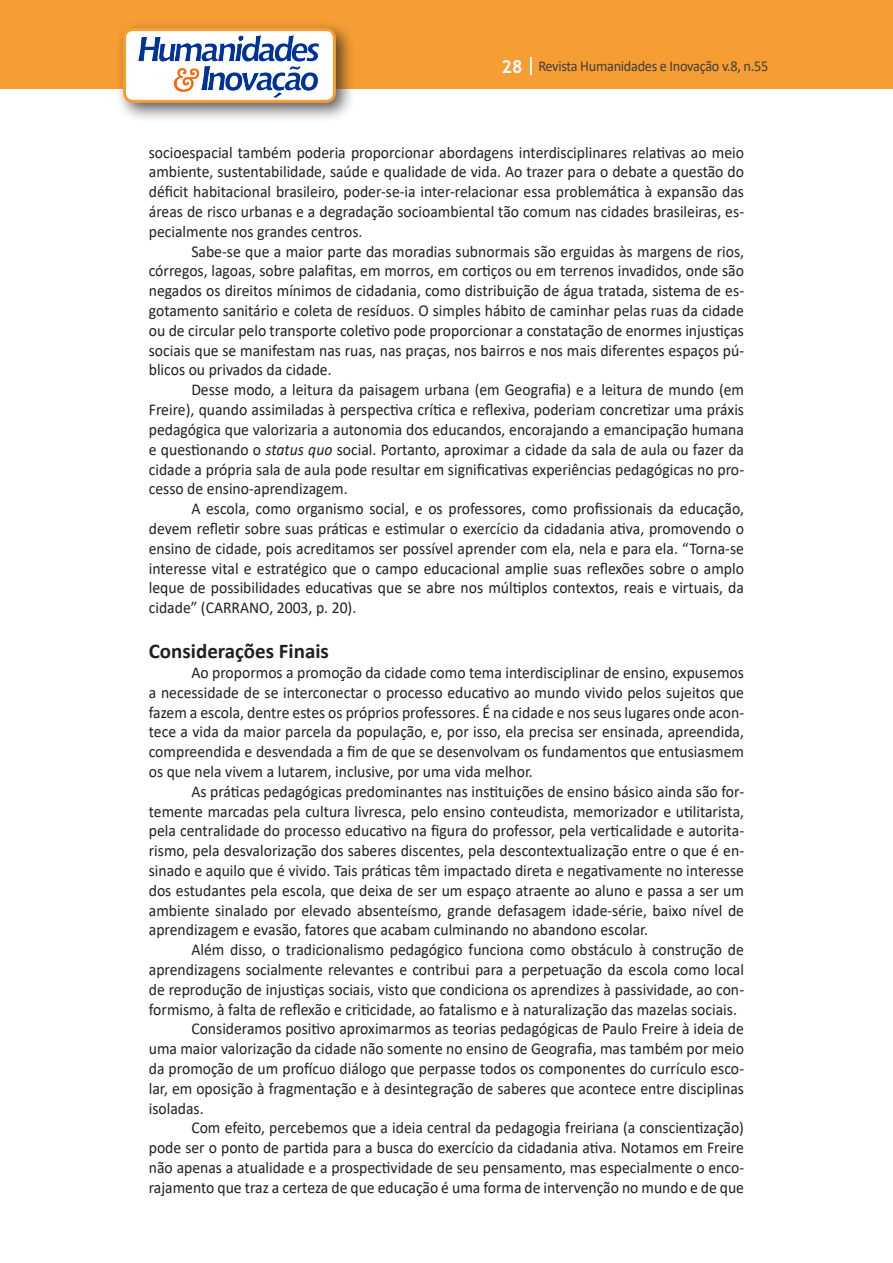
<style>
.page{position:relative;width:893px;height:1263px;background:#fff}
.page>*{position:absolute;margin:0;border:0;box-sizing:border-box;transform-origin:0 0}
.Titulo_2{font:700 21px "Calibri";color:#231f20}
.Texto{font:16.5px/19.8px "Calibri";color:#231f20;text-align:justify;scale:.95 1}
.t1{font:15px "Calibri";letter-spacing:-.02em;color:#3e3e3f;scale:.95 1}
.s1{font-family:"Trebuchet MS";font-weight:700;font-size:18px;color:#fff}
.s2{font-style:italic}
</style>
<div class="page">
<div style="left:0;top:0;width:893px;height:88px;background:#f69e34"></div>
<svg style="left:530px;top:57px;width:2px;height:18px"></svg>
<div style="left:115px;top:20px;width:241px;height:103px;background:#231f20;opacity:.75"></div>
<div style="left:125px;top:30px;width:209px;height:71px;background:#fff;border-radius:9px"></div>
<img style="left:138px;top:35px;width:181px;height:62px">
<div style="left:123px;top:28px;width:213px;height:75px;border:3px solid #f69e34;border-radius:9px"></div>
<p class="t1" style="left:501px;top:56px;width:282px"><span class="s1">28</span> Revista Humanidades e Inovação v.8, n.55</p>
<p class="Texto" style="left:149px;top:142px;width:628px">socioespacial também poderia proporcionar abordagens interdisciplinares relativas ao meio ambiente, sustentabilidade, saúde e qualidade de vida. Ao trazer para o debate a questão do déficit habitacional brasileiro, poder-se-ia inter-relacionar essa problemática à expansão das áreas de risco urbanas e a degradação socioambiental tão comum nas cidades brasileiras, es&shy;pecialmente nos grandes centros.</p>
<p class="Texto" style="left:149px;top:241px;width:628px;text-indent:43px">Sabe-se que a maior parte das moradias subnormais são erguidas às margens de rios, córregos, lagoas, sobre palafitas, em morros, em cortiços ou em terrenos invadidos, onde são negados os direitos mínimos de cidadania, como distribuição de água tratada, sistema de es&shy;gotamento sanitário e coleta de resíduos. O simples hábito de caminhar pelas ruas da cidade ou de circular pelo transporte coletivo pode proporcionar a constatação de enormes injustiças sociais que se manifestam nas ruas, nas praças, nos bairros e nos mais diferentes espaços pú&shy;blicos ou privados da cidade.</p>
<p class="Texto" style="left:149px;top:379px;width:628px;text-indent:43px">Desse modo, a leitura da paisagem urbana (em Geografia) e a leitura de mundo (em Freire), quando assimiladas à perspectiva crítica e reflexiva, poderiam concretizar uma práxis pedagógica que valorizaria a autonomia dos educandos, encorajando a emancipação humana e questionando o <span class="s2">status quo</span> social. Portanto, aproximar a cidade da sala de aula ou fazer da cidade a própria sala de aula pode resultar em significativas experiências pedagógicas no pro&shy;cesso de ensino-aprendizagem.</p>
<p class="Texto" style="left:149px;top:498px;width:628px;text-indent:43px">A escola, como organismo social, e os professores, como profissionais da educação, devem refletir sobre suas práticas e estimular o exercício da cidadania ativa, promovendo o ensino de cidade, pois acreditamos ser possível aprender com ela, nela e para ela. “Torna-se interesse vital e estratégico que o campo educacional amplie suas reflexões sobre o amplo leque de possibilidades educativas que se abre nos múltiplos contextos, reais e virtuais, da cidade” (CARRANO, 2003, p. 20).</p>
<p class="Titulo_2" style="left:149px;top:636px;width:182px">Considerações Finais</p>
<p class="Texto" style="left:149px;top:662px;width:628px;text-indent:43px">Ao propormos a promoção da cidade como tema interdisciplinar de ensino, expusemos a necessidade de se interconectar o processo educativo ao mundo vivido pelos sujeitos que fazem a escola, dentre estes os próprios professores. É na cidade e nos seus lugares onde acon&shy;tece a vida da maior parcela da população, e, por isso, ela precisa ser ensinada, apreendida, compreendida e desvendada a fim de que se desenvolvam os fundamentos que entusiasmem os que nela vivem a lutarem, inclusive, por uma vida melhor.</p>
<p class="Texto" style="left:149px;top:781px;width:628px;text-indent:43px">As práticas pedagógicas predominantes nas instituições de ensino básico ainda são for&shy;temente marcadas pela cultura livresca, pelo ensino conteudista, memorizador e utilitarista, pela centralidade do processo educativo na figura do professor, pela verticalidade e autorita&shy;rismo, pela desvalorização dos saberes discentes, pela descontextualização entre o que é en&shy;sinado e aquilo que é vivido. Tais práticas têm impactado direta e negativamente no interesse dos estudantes pela escola, que deixa de ser um espaço atraente ao aluno e passa a ser um ambiente sinalado por elevado absenteísmo, grande defasagem idade-série, baixo nível de aprendizagem e evasão, fatores que acabam culminando no abandono escolar.</p>
<p class="Texto" style="left:149px;top:939px;width:628px;text-indent:43px">Além disso, o tradicionalismo pedagógico funciona como obstáculo à construção de aprendizagens socialmente relevantes e contribui para a perpetuação da escola como local de reprodução de injustiças sociais, visto que condiciona os aprendizes à passividade, ao con&shy;formismo, à falta de reflexão e criticidade, ao fatalismo e à naturalização das mazelas sociais.</p>
<p class="Texto" style="left:149px;top:1018px;width:628px;text-indent:43px">Consideramos positivo aproximarmos as teorias pedagógicas de Paulo Freire à ideia de uma maior valorização da cidade não somente no ensino de Geografia, mas também por meio da promoção de um profícuo diálogo que perpasse todos os componentes do currículo esco&shy;lar, em oposição à fragmentação e à desintegração de saberes que acontece entre disciplinas isoladas.</p>
<p class="Texto" style="left:149px;top:1117px;width:628px;text-indent:43px">Com efeito, percebemos que a ideia central da pedagogia freiriana (a conscientização) pode ser o ponto de partida para a busca do exercício da cidadania ativa. Notamos em Freire não apenas a atualidade e a prospectividade de seu pensamento, mas especialmente o enco&shy;rajamento que traz a certeza de que educação é uma forma de intervenção no mundo e de que</p>
</div>
